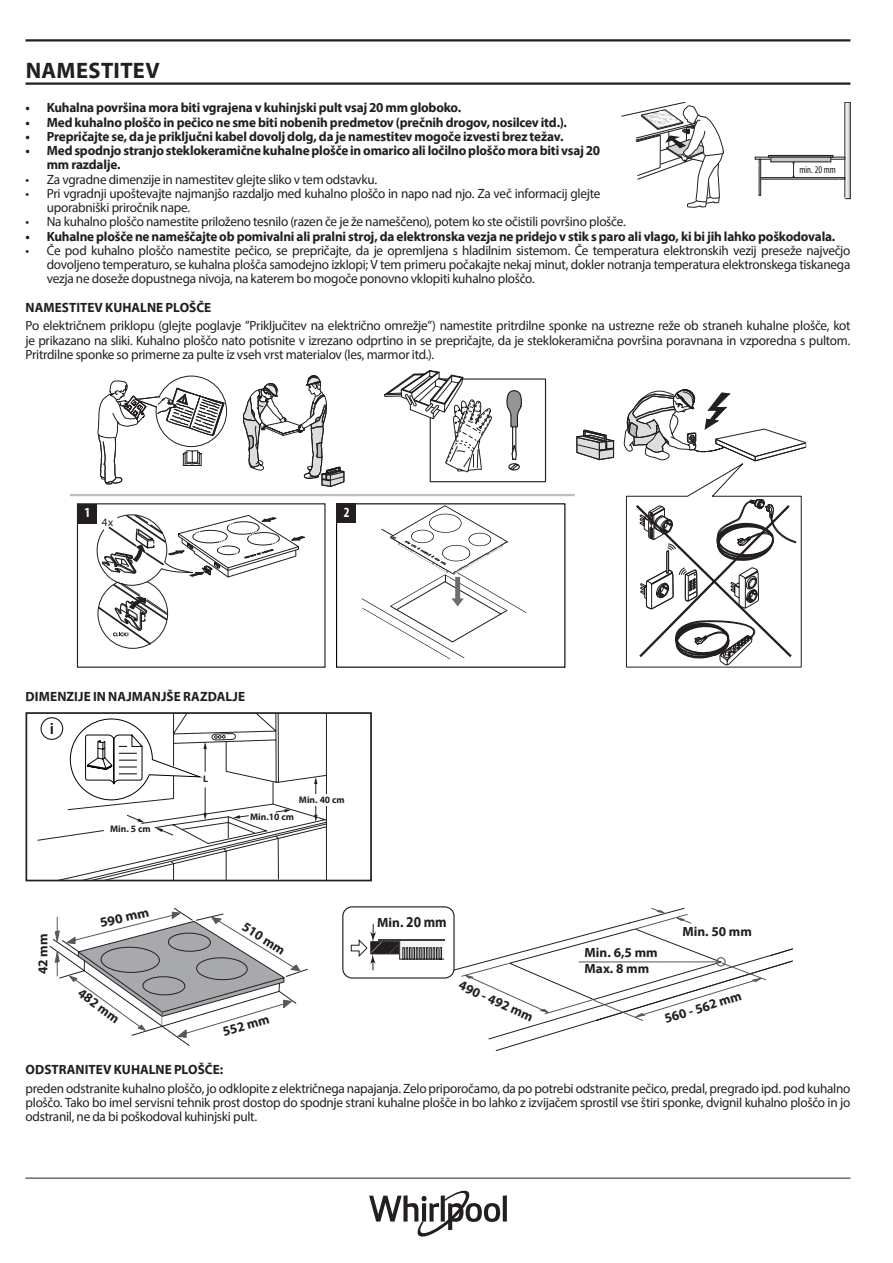
<style>
.page{position:relative;width:893px;height:1263px;background:#fff}
.page>*{position:absolute;margin:0;border:0;box-sizing:border-box;transform-origin:0 0}
.t1{font:700 22.5px "Myriad Pro";letter-spacing:.015em;color:#231f20}
.t2{font:700 15.3px "Arial";color:#231f20}
.t3{font:700 condensed 13.8px "Myriad Pro";color:#fff}
.t4{font:13.5px/14.2px "Myriad Pro";letter-spacing:-.02em;color:#231f20;text-align:justify}
.t5{font:700 13.5px/14.2px "Myriad Pro";letter-spacing:-.015em;color:#231f20}
.t6{font:700 13.5px "Myriad Pro";letter-spacing:.005em;color:#231f20}
.t7{font:700 13.35px/16px "Myriad Pro";color:#231f20}
.t8{font:700 13.35px "Myriad Pro";color:#231f20;scale:1.05 1}
.t9{font:11.25px "IKEA Sans";color:#231f20}
.t10{font:condensed 10.2px "Myriad Pro";color:#231f20;scale:.96 1}
.t11{font:700 9.6px "Myriad Pro";color:#231f20}
.s1{font-size:15px}
</style>
<div class="page">
<hr style="left:26px;top:39px;width:824px;height:3px;background:#231f20">
<hr style="left:26px;top:1178px;width:824px;height:1px;background:#231f20">
<svg style="left:503px;top:1195px;width:4px;height:26px"></svg>
<svg style="left:369px;top:1191px;width:131px;height:45px"></svg>
<hr style="left:26px;top:82px;width:824px;height:3px;background:#231f20">
<div style="left:430px;top:378px;width:116px;height:104px;border:1px solid #231f20"></div>
<svg style="left:384px;top:370px;width:108px;height:103px"></svg>
<svg style="left:506px;top:390px;width:16px;height:81px"></svg>
<svg style="left:97px;top:375px;width:130px;height:110px"></svg>
<svg style="left:243px;top:375px;width:102px;height:112px"></svg>
<hr style="left:70px;top:494px;width:505px;height:2px;background:#bcbdc0">
<svg style="left:576px;top:430px;width:39px;height:30px"></svg>
<svg style="left:624px;top:389px;width:182px;height:279px"></svg>
<svg style="left:95px;top:514px;width:210px;height:135px"></svg>
<svg style="left:361px;top:505px;width:165px;height:154px"></svg>
<img style="left:390px;top:537px;width:112px;height:38px">
<div style="left:77px;top:504px;width:20px;height:19px;background:#231f20"></div>
<div style="left:77px;top:503px;width:249px;height:165px;border:1px solid #231f20"></div>
<div style="left:337px;top:503px;width:19px;height:20px;background:#231f20"></div>
<div style="left:26px;top:712px;width:346px;height:169px;border:2px solid #231f20"></div>
<svg style="left:37px;top:712px;width:290px;height:169px"></svg>
<svg style="left:461px;top:907px;width:332px;height:144px"></svg>
<div style="left:342px;top:906px;width:113px;height:72px;border:1px solid #231f20;border-radius:9px"></div>
<svg style="left:350px;top:924px;width:95px;height:46px"></svg>
<svg style="left:49px;top:907px;width:259px;height:139px"></svg>
<svg style="left:621px;top:102px;width:103px;height:105px"></svg>
<svg style="left:847px;top:102px;width:3px;height:96px"></svg>
<div style="left:755px;top:157px;width:90px;height:2px;border:1px solid #201d1e"></div>
<div style="left:760px;top:177px;width:85px;height:2px;border:1px solid #201d1e"></div>
<div style="left:768px;top:155px;width:65px;height:2px;border:1px solid #201d1e"></div>
<div style="left:771px;top:157px;width:60px;height:5px;background:#c8c9ca"></div>
<div style="left:771px;top:157px;width:60px;height:5px;border:1px solid #201d1e"></div>
<div style="left:759px;top:159px;width:2px;height:37px;border:1px solid #201d1e"></div>
<svg style="left:792px;top:162px;width:3px;height:16px"></svg>
<h1 class="t1" style="left:26px;top:56px;width:136px">NAMESTITEV</h1>
<p class="t5" style="left:26px;top:100px;width:437px">• Kuhalna površina mora biti vgrajena v kuhinjski pult vsaj 20 mm globoko.</p>
<p class="t5" style="left:26px;top:114px;width:543px">• Med kuhalno ploščo in pečico ne sme biti nobenih predmetov (prečnih drogov, nosilcev itd.).</p>
<p class="t5" style="left:26px;top:129px;width:539px">• Prepričajte se, da je priključni kabel dovolj dolg, da je namestitev mogoče izvesti brez težav.</p>
<p class="t5" style="left:47px;top:143px;width:555px;text-indent:-21px">• Med spodnjo stranjo steklokeramične kuhalne plošče in omarico ali ločilno ploščo mora biti vsaj 20 mm razdalje.</p>
<p class="t4" style="left:26px;top:172px;width:353px">• Za vgradne dimenzije in namestitev glejte sliko v tem odstavku.</p>
<p class="t4" style="left:47px;top:186px;width:555px;text-indent:-21px">• Pri vgradnji upoštevajte najmanjšo razdaljo med kuhalno ploščo in napo nad njo. Za več informacij glejte uporabniški priročnik nape.</p>
<p class="t4" style="left:26px;top:214px;width:602px">• Na kuhalno ploščo namestite priloženo tesnilo (razen če je že nameščeno), potem ko ste očistili površino plošče.</p>
<p class="t5" style="left:26px;top:228px;width:811px">• Kuhalne plošče ne nameščajte ob pomivalni ali pralni stroj, da elektronska vezja ne pridejo v stik s paro ali vlago, ki bi jih lahko poškodovala.</p>
<p class="t4" style="left:47px;top:243px;width:805px;text-indent:-21px">• Če pod kuhalno ploščo namestite pečico, se prepričajte, da je opremljena s hladilnim sistemom. Če temperatura elektronskih vezij preseže največjo dovoljeno temperaturo, se kuhalna plošča samodejno izklopi; V tem primeru počakajte nekaj minut, dokler notranja temperatura elektronskega tiskanega vezja ne doseže dopustnega nivoja, na katerem bo mogoče ponovno vklopiti kuhalno ploščo.</p>
<p class="t5" style="left:26px;top:300px;width:187px">NAMESTITEV KUHALNE PLOŠČE</p>
<p class="t4" style="left:26px;top:319px;width:826px">Po električnem priklopu (glejte poglavje ”Priključitev na električno omrežje”) namestite pritrdilne sponke na ustrezne reže ob straneh kuhalne plošče, kot je prikazano na sliki. Kuhalno ploščo nato potisnite v izrezano odprtino in se prepričajte, da je steklokeramična površina poravnana in vzporedna s pultom.<br>Pritrdilne sponke so primerne za pulte iz vseh vrst materialov (les, marmor itd.).</p>
<p class="t10" style="left:799px;top:163px;width:39px">min. 20 mm</p>
<p class="t3" style="left:84px;top:504px;width:7px">1</p>
<p class="t3" style="left:344px;top:504px;width:7px">2</p>
<p class="t9" style="left:102px;top:515px;width:13px">4x</p>
<p class="t6" style="left:26px;top:687px;width:221px">DIMENZIJE IN NAJMANJŠE RAZDALJE</p>
<p class="t2" style="left:50px;top:717px;width:6px">i</p>
<p class="t11" style="left:110px;top:822px;width:42px">Min. 5 cm</p>
<p class="t7" style="left:34px;top:974px;width:42px;rotate:-90deg">42 mm</p>
<p class="t8" style="left:98px;top:914px;width:49px;rotate:-13deg">590 mm</p>
<p class="t7" style="left:85px;top:984px;width:49px;rotate:37deg">482 mm</p>
<p class="t11" style="left:203px;top:773px;width:6px">L</p>
<p class="t11" style="left:299px;top:793px;width:47px">Min. 40 cm</p>
<p class="t11" style="left:250px;top:810px;width:45px">Min.10 cm</p>
<p class="t7" style="left:248px;top:918px;width:49px;rotate:33deg">510 mm</p>
<p class="t7" style="left:221px;top:1023px;width:49px;rotate:-15deg">552 mm</p>
<p class="t7" style="left:377px;top:914px;width:71px">Min. <span class="s1">20 mm</span></p>
<p class="t7" style="left:463px;top:977px;width:82px;rotate:24deg">490 - 492 mm</p>
<p class="t7" style="left:585px;top:944px;width:75px">Min. 6,5 mm<br>Max. 8 mm</p>
<p class="t7" style="left:682px;top:923px;width:71px">Min. 50 mm</p>
<p class="t7" style="left:662px;top:1011px;width:81px;rotate:-17deg">560 - 562 mm</p>
<p class="t5" style="left:26px;top:1062px;width:199px">ODSTRANITEV KUHALNE PLOŠČE:</p>
<p class="t4" style="left:26px;top:1081px;width:826px">preden odstranite kuhalno ploščo, jo odklopite z električnega napajanja. Zelo priporočamo, da po potrebi odstranite pečico, predal, pregrado ipd. pod kuhalno ploščo. Tako bo imel servisni tehnik prost dostop do spodnje strani kuhalne plošče in bo lahko z izvijačem sprostil vse štiri sponke, dvignil kuhalno ploščo in jo odstranil, ne da bi poškodoval kuhinjski pult.</p>
</div>
